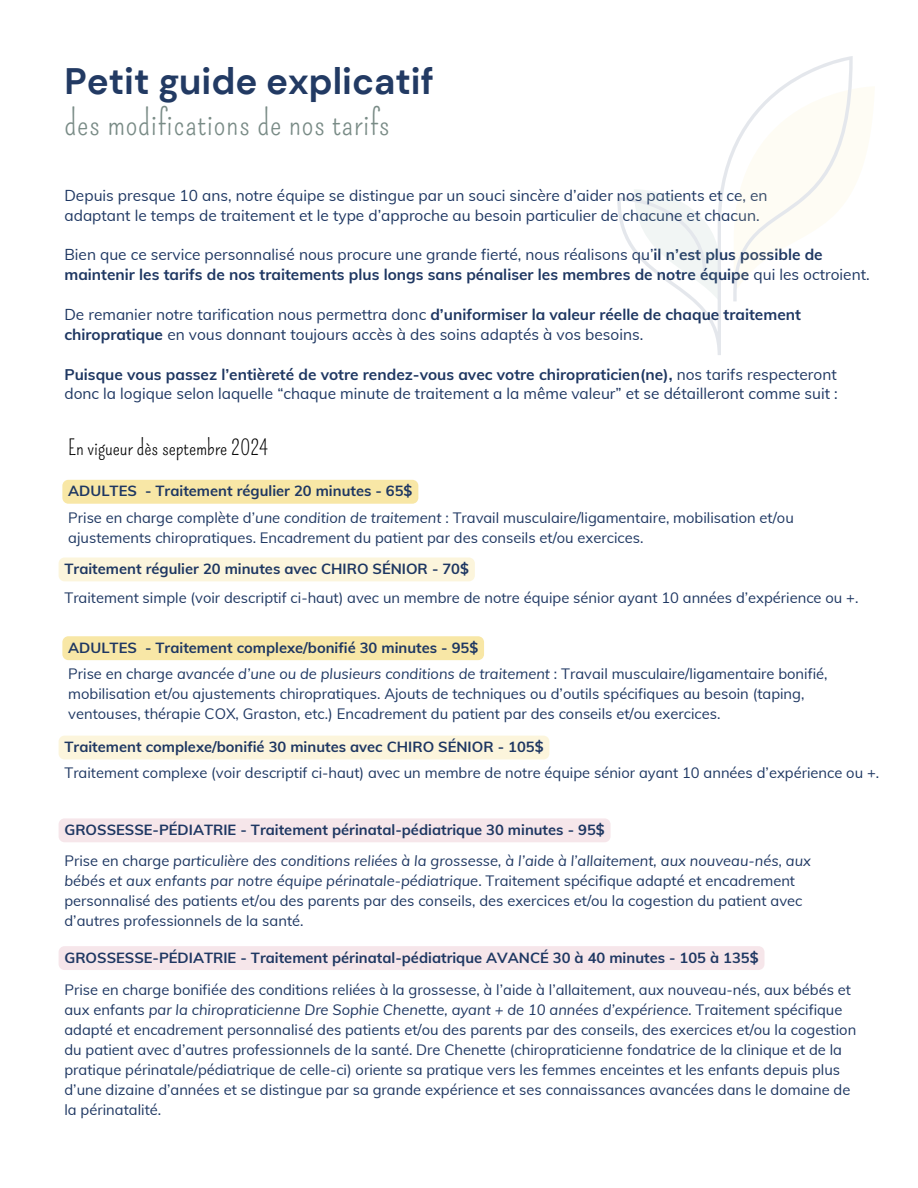
<style>
.page{position:relative;width:918px;height:1188px;background:#fff}
.page>*{position:absolute;margin:0;border:0;box-sizing:border-box;transform-origin:0 0}
.t1{font:700 36.75px "DM Sans";color:#223a63}
.t2{font:33.6px "Pompiere";letter-spacing:.02em;color:#798b86}
.t3{font:21px "Pompiere";color:#000}
.t4{font:15.45px/19.8px "Muli";color:#1e3762}
.t5{font:700 15.45px/19.8px "Muli";color:#1e3762}
.t6{font:14.7px/19.8px "Muli";color:#1e3762}
.t7{font:700 14.7px "Muli";color:#1e3762}
.s1{font-weight:400}
.s2{font-weight:700}
.s3{font-style:italic}
</style>
<div class="page">
<svg style="left:853px;top:87px;width:21px;height:101px"></svg>
<svg style="left:617px;top:56px;width:236px;height:299px"></svg>
<div style="left:62px;top:480px;width:356px;height:24px;background:#f8e7a6"></div>
<div style="left:59px;top:558px;width:416px;height:23px;background:#fcf5dc"></div>
<div style="left:59px;top:818px;width:552px;height:24px;background:#f6e6ea"></div>
<div style="left:59px;top:946px;width:706px;height:24px;background:#f6e6ea"></div>
<div style="left:62px;top:636px;width:422px;height:24px;background:#f8e7a6"></div>
<div style="left:59px;top:736px;width:490px;height:23px;background:#fcf5dc"></div>
<p class="t1" style="left:64px;top:57px;width:371px">Petit guide explicatif</p>
<p class="t2" style="left:64px;top:104px;width:327px">des modifications de nos tarifs</p>
<p class="t4" style="left:64px;top:185px;width:705px">Depuis presque 10 ans, notre équipe se distingue par un souci sincère d’aider nos patients et ce, en</p>
<h1 class="t4" style="left:64px;top:205px;width:697px">adaptant le temps de traitement et le type d’approche au besoin particulier de chacune et chacun.</h1>
<h2 class="t5" style="left:64px;top:245px;width:807px"><span class="s1">Bien que ce service personnalisé nous procure une grande fierté, nous réalisons qu’</span>il n’est plus possible de maintenir les tarifs de nos traitements plus longs sans pénaliser les membres de notre équipe <span class="s1">qui les octroient.</span></h2>
<p class="t4" style="left:64px;top:304px;width:738px">De remanier notre tarification nous permettra donc <span class="s2">d’uniformiser la valeur réelle de chaque traitement chiropratique</span> en vous donnant toujours accès à des soins adaptés à vos besoins.</p>
<p class="t4" style="left:64px;top:364px;width:775px"><span class="s2">Puisque vous passez l’entièreté de votre rendez-vous avec votre chiropraticien(ne),</span> nos tarifs respecteront donc la logique selon laquelle “chaque minute de traitement a la même valeur” et se détailleront comme suit :</p>
<h4 class="t3" style="left:68px;top:435px;width:201px">En vigueur dès septembre 2024</h4>
<p class="t7" style="left:68px;top:481px;width:346px">ADULTES - Traitement régulier 20 minutes - 65$</p>
<h3 class="t6" style="left:68px;top:508px;width:727px">Prise en charge complète d’<span class="s3">une condition de traitement</span> : Travail musculaire/ligamentaire, mobilisation et/ou ajustements chiropratiques. Encadrement du patient par des conseils et/ou exercices.</h3>
<p class="t7" style="left:64px;top:559px;width:406px">Traitement régulier 20 minutes avec CHIRO SÉNIOR - 70$</p>
<p class="t6" style="left:64px;top:587px;width:796px">Traitement simple (voir descriptif ci-haut) avec un membre de notre équipe sénior ayant 10 années d’expérience ou +.</p>
<h4 class="t7" style="left:68px;top:638px;width:411px">ADULTES - Traitement complexe/bonifié 30 minutes - 95$</h4>
<h4 class="t6" style="left:68px;top:664px;width:761px">Prise en charge <span class="s3">avancée d’une ou de plusieurs conditions de traitement</span> : Travail musculaire/ligamentaire bonifié, mobilisation et/ou ajustements chiropratiques. Ajouts de techniques ou d’outils spécifiques au besoin (taping, ventouses, thérapie COX, Graston, etc.) Encadrement du patient par des conseils et/ou exercices.</h4>
<h4 class="t7" style="left:64px;top:737px;width:481px">Traitement complexe/bonifié 30 minutes avec CHIRO SÉNIOR - 105$</h4>
<p class="t6" style="left:64px;top:763px;width:816px">Traitement complexe (voir descriptif ci-haut) avec un membre de notre équipe sénior ayant 10 années d’expérience ou +.</p>
<p class="t7" style="left:64px;top:820px;width:542px">GROSSESSE-PÉDIATRIE - Traitement périnatal-pédiatrique 30 minutes - 95$</p>
<h4 class="t6" style="left:64px;top:850px;width:748px">Prise en charge <span class="s3">particulière des conditions reliées à la grossesse, à l’aide à l’allaitement, aux nouveau-nés, aux bébés et aux enfants par notre équipe périnatale-pédiatrique</span>. Traitement spécifique adapté et encadrement personnalisé des patients et/ou des parents par des conseils, des exercices et/ou la cogestion du patient avec d’autres professionnels de la santé.</h4>
<p class="t7" style="left:64px;top:948px;width:696px">GROSSESSE-PÉDIATRIE - Traitement périnatal-pédiatrique AVANCÉ 30 à 40 minutes - 105 à 135$</p>
<h4 class="t6" style="left:64px;top:980px;width:793px">Prise en charge bonifiée des conditions reliées à la grossesse, à l’aide à l’allaitement, aux nouveau-nés, aux bébés et aux enfants <span class="s3">par la chiropraticienne Dre Sophie Chenette, ayant + de 10 années d’expérience.</span> Traitement spécifique adapté et encadrement personnalisé des patients et/ou des parents par des conseils, des exercices et/ou la cogestion du patient avec d’autres professionnels de la santé. Dre Chenette (chiropraticienne fondatrice de la clinique et de la pratique périnatale/pédiatrique de celle-ci) oriente sa pratique vers les femmes enceintes et les enfants depuis plus d’une dizaine d’années et se distingue par sa grande expérience et ses connaissances avancées dans le domaine de la périnatalité.</h4>
</div>
